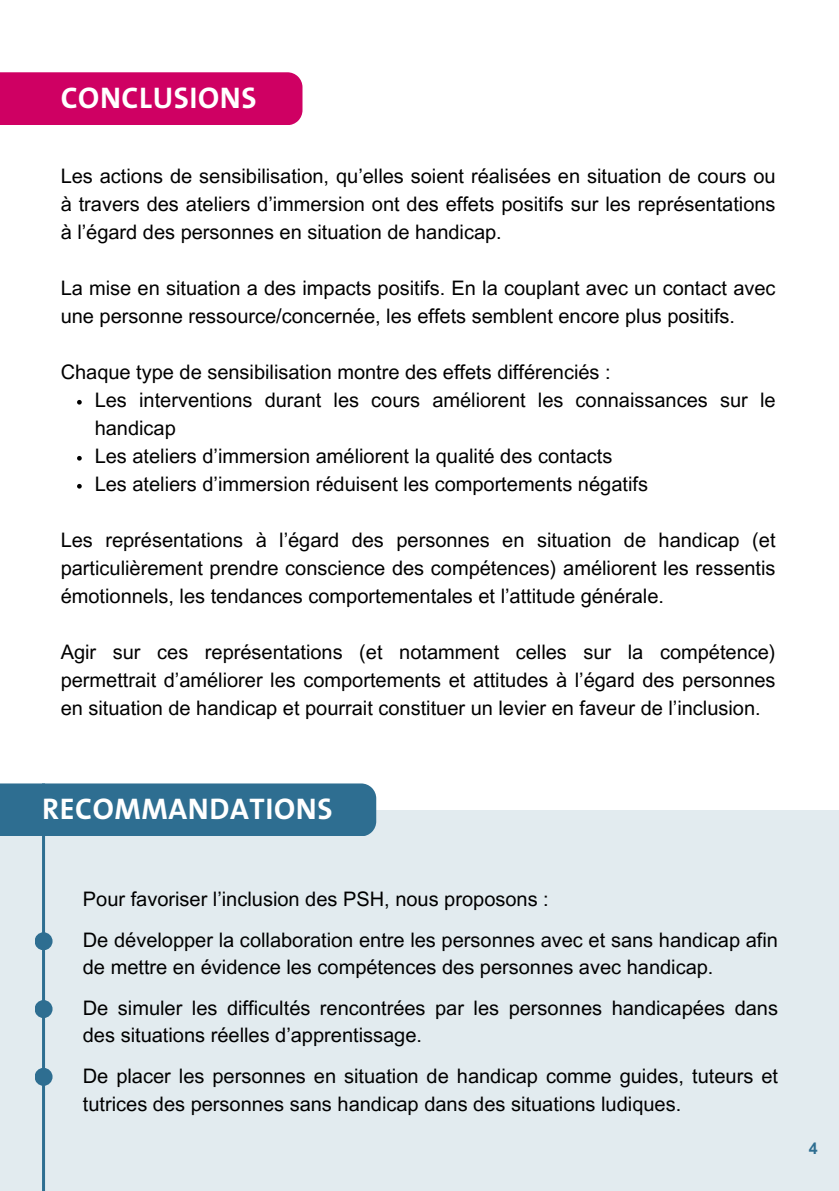
<style>
.page{position:relative;width:839px;height:1191px;background:#fff}
.page>*{position:absolute;margin:0;border:0;box-sizing:border-box;transform-origin:0 0}
.t1{font:700 30px "The Sans Os F";letter-spacing:.02em;color:#fff}
.t2{font:20px/28px "Arial MT Pro";color:#000}
.t3{font:700 16px "Arial MT Pro";color:#2e6e91}
</style>
<div class="page">
<div style="left:0;top:72px;width:302px;height:53px;background:#cf0063"></div>
<svg style="left:77px;top:400px;width:5px;height:5px"></svg>
<svg style="left:77px;top:456px;width:5px;height:5px"></svg>
<svg style="left:77px;top:484px;width:5px;height:5px"></svg>
<div style="left:0;top:810px;width:838px;height:381px;background:#e2ebef"></div>
<div style="left:0;top:783px;width:376px;height:53px;background:#2e6e91"></div>
<hr style="left:42px;top:783px;width:3px;height:408px;background:#2e6e91">
<div style="left:35px;top:932px;width:18px;height:18px;background:#2e6e91;border-radius:50%"></div>
<div style="left:35px;top:1068px;width:18px;height:18px;background:#2e6e91;border-radius:50%"></div>
<div style="left:35px;top:1000px;width:18px;height:18px;background:#2e6e91;border-radius:50%"></div>
<p class="t1" style="left:61px;top:78px;width:197px">CONCLUSIONS</p>
<p class="t2" style="left:61px;top:164px;width:716px;text-align:justify">Les actions de sensibilisation, qu’elles soient réalisées en situation de cours ou à travers des ateliers d’immersion ont des effets positifs sur les représentations à l’égard des personnes en situation de handicap.</p>
<p class="t2" style="left:61px;top:276px;width:716px">La mise en situation a des impacts positifs. En la couplant avec un contact avec une personne ressource/concernée, les effets semblent encore plus positifs.</p>
<p class="t2" style="left:61px;top:360px;width:551px">Chaque type de sensibilisation montre des effets différenciés :</p>
<p class="t2" style="left:95px;top:388px;width:682px">Les interventions durant les cours améliorent les connaissances sur le handicap</p>
<p class="t2" style="left:95px;top:444px;width:519px">Les ateliers d’immersion améliorent la qualité des contacts</p>
<p class="t2" style="left:95px;top:472px;width:554px">Les ateliers d’immersion réduisent les comportements négatifs</p>
<p class="t2" style="left:61px;top:528px;width:716px;text-align:justify">Les représentations à l’égard des personnes en situation de handicap (et particulièrement prendre conscience des compétences) améliorent les ressentis émotionnels, les tendances comportementales et l’attitude générale.</p>
<p class="t2" style="left:61px;top:640px;width:716px;text-align:justify">Agir sur ces représentations (et notamment celles sur la compétence) permettrait d’améliorer les comportements et attitudes à l’égard des personnes en situation de handicap et pourrait constituer un levier en faveur de l’inclusion.</p>
<p class="t1" style="left:42px;top:790px;width:292px">RECOMMANDATIONS</p>
<p class="t2" style="left:83px;top:887px;width:467px">Pour favoriser l’inclusion des PSH, nous proposons :</p>
<p class="t2" style="left:83px;top:928px;width:696px;line-height:27.4px">De développer la collaboration entre les personnes avec et sans handicap afin de mettre en évidence les compétences des personnes avec handicap.</p>
<p class="t2" style="left:83px;top:997px;width:696px;line-height:27.4px">De simuler les difficultés rencontrées par les personnes handicapées dans des situations réelles d’apprentissage.</p>
<p class="t2" style="left:83px;top:1065px;width:696px;line-height:27.4px">De placer les personnes en situation de handicap comme guides, tuteurs et tutrices des personnes sans handicap dans des situations ludiques.</p>
<p class="t3" style="left:808px;top:1142px;width:10px">4</p>
</div>
